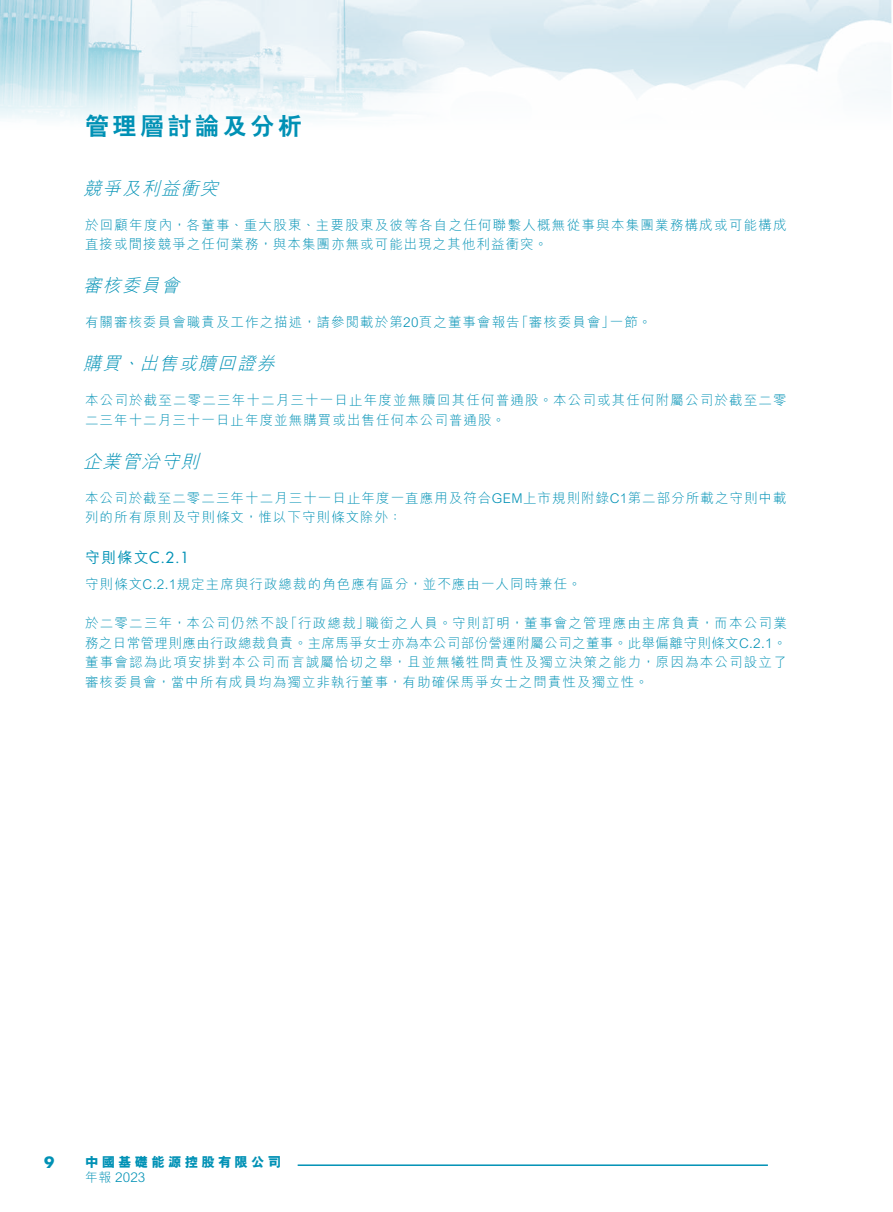
<style>
.page{position:relative;width:893px;height:1212px;background:#fff}
.page>*{position:absolute;margin:0;border:0;box-sizing:border-box;transform-origin:0 0}
.t1{font:800 24px "C Hei 2 HK";letter-spacing:.15em;color:#0091b5}
.t2{font:italic 300 18px "M Hei HK";color:#0091b5}
.t3{font:15px "Futura Std";color:#0091b5}
.t4{font:700 15px "Futura Std";color:#0091b5}
.t5{font:300 13.5px/19.5px "M Hei HK";letter-spacing:.08em;color:#0091b5}
.t6{font:800 13.5px "M Hei HK";letter-spacing:.23em;color:#0091b5}
.t7{font:300 13.5px "Arial MT Std";color:#0091b5}
.s1{font-family:"Arial MT Std"}
.s2{font-family:"M Hei HK";font-weight:500}
.s3{font-family:"M Hei HK";font-size:12.75px}
</style>
<div class="page">
<img style="left:0;top:0;width:892px;height:119px">
<hr style="left:298px;top:1164px;width:470px;height:2px;background:#0091b5">
<h1 class="t1" style="left:85px;top:110px;width:218px">管理層討論及分析</h1>
<h2 class="t2" style="left:83px;top:175px;width:143px">競爭及利益衝突</h2>
<p class="t5" style="left:85px;top:214px;width:703px">於回顧年度內，各董事、重大股東、主要股東及彼等各自之任何聯繫人概無從事與本集團業務構成或可能構成直接或間接競爭之任何業務，與本集團亦無或可能出現之其他利益衝突。</p>
<h2 class="t2" style="left:83px;top:273px;width:104px">審核委員會</h2>
<p class="t5" style="left:610px;top:312px;width:43px">一節。</p>
<p class="t5" style="left:85px;top:312px;width:436px">有關審核委員會職責及工作之描述，請參閱載於第<span class="s1">20</span>頁之董事會報告</p>
<h2 class="t2" style="left:140px;top:351px;width:143px">出售或贖回證券</h2>
<p class="t5" style="left:515px;top:312px;width:101px">「審核委員會」</p>
<h2 class="t2" style="left:83px;top:351px;width:45px">購買</h2>
<p class="t5" style="left:85px;top:390px;width:703px">本公司於截至二零二三年十二月三十一日止年度並無贖回其任何普通股。本公司或其任何附屬公司於截至二零二三年十二月三十一日止年度並無購買或出售任何本公司普通股。</p>
<h2 class="t2" style="left:83px;top:448px;width:123px">企業管治守則</h2>
<p class="t5" style="left:85px;top:487px;width:703px">本公司於截至二零二三年十二月三十一日止年度一直應用及符合<span class="s1">GEM</span>上市規則附錄<span class="s1">C1</span>第二部分所載之守則中載列的所有原則及守則條文，惟以下守則條文除外：</p>
<p class="t3" style="left:85px;top:547px;width:106px"><span class="s2">守則條文</span>C.2.1</p>
<p class="t5" style="left:85px;top:574px;width:498px">守則條文<span class="s1">C.2.1</span>規定主席與行政總裁的角色應有區分，並不應由一人同時兼任。</p>
<p class="t5" style="left:365px;top:613px;width:423px">職銜之人員。守則訂明，董事會之管理應由主席負責，而本公司業</p>
<h2 class="t2" style="left:121px;top:351px;width:26px">、</h2>
<p class="t5" style="left:85px;top:613px;width:703px">於二零二三年，本公司仍然不設<br>務之日常管理則應由行政總裁負責。主席馬爭女士亦為本公司部份營運附屬公司之董事。此舉偏離守則條文<span class="s1">C.2.1</span>。董事會認為此項安排對本公司而言誠屬恰切之舉，且並無犧牲問責性及獨立決策之能力，原因為本公司設立了審核委員會，當中所有成員均為獨立非執行董事，有助確保馬爭女士之問責性及獨立性。</p>
<p class="t5" style="left:284px;top:613px;width:87px">「行政總裁」</p>
<p class="t4" style="left:44px;top:1152px;width:12px">9</p>
<p class="t6" style="left:85px;top:1152px;width:198px">中國基礎能源控股有限公司</p>
<p class="t7" style="left:85px;top:1169px;width:62px"><span class="s3">年報</span> 2023</p>
</div>
